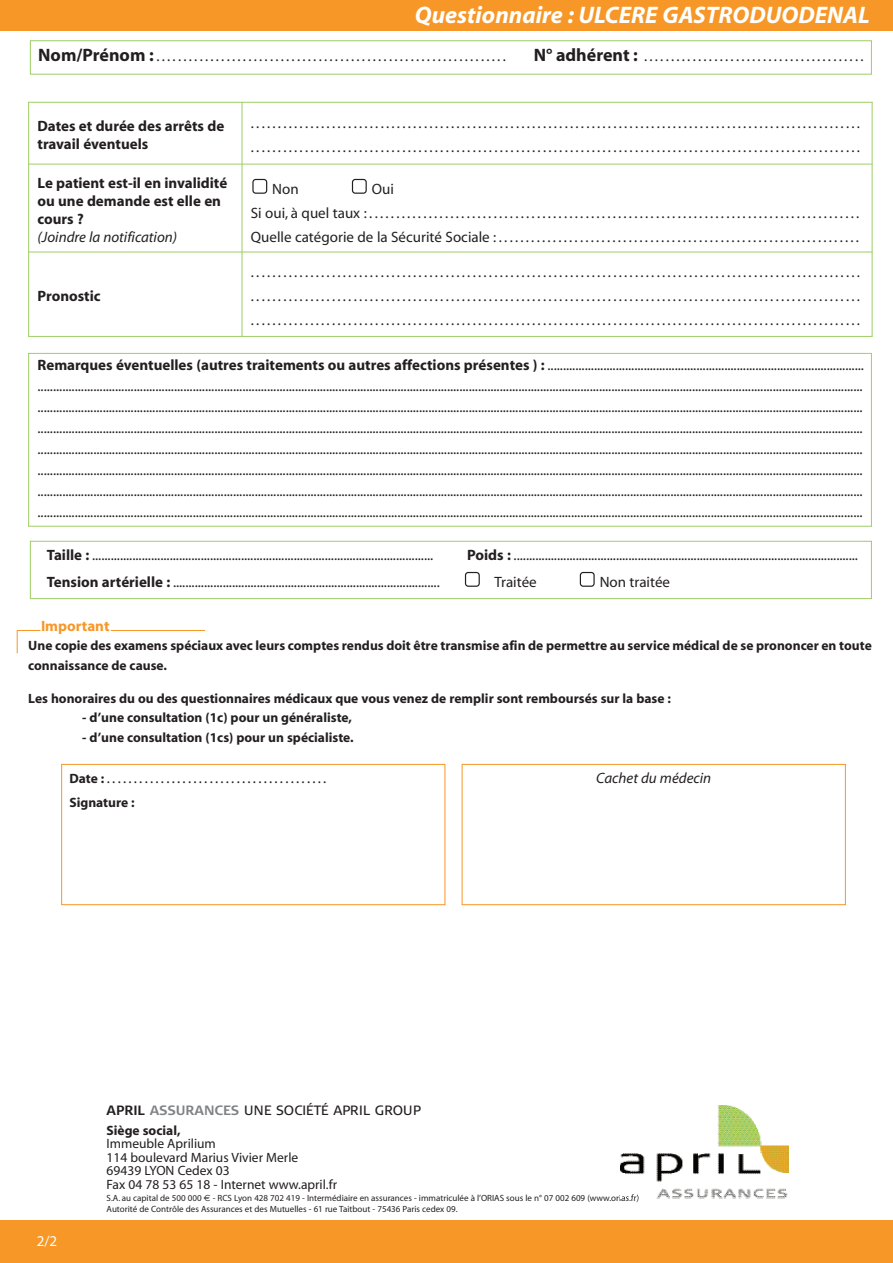
<style>
.page{position:relative;width:893px;height:1263px;background:#fff}
.page>*{position:absolute;margin:0;border:0;box-sizing:border-box;transform-origin:0 0}
.t1{font:italic 700 24px "Myriad";color:#fff}
.t2{font:15px/21px "Myriad";color:#231f20}
.t3{font:700 15px/18px "Myriad";color:#231f20}
.t4{font:italic 15px "Myriad";color:#231f20}
.t5{font:700 15px "Myriad";color:#f79727}
.t6{font:15px "Myriad";color:#fff}
.t7{font:700 13.5px/19.5px "Myriad";color:#231f20}
.t8{font:13.5px/13.5px "Myriad";color:#231f20}
.t9{font:13.5px "Signa Caps";color:#231f20}
.t10{font:9px/11.1px "Myriad";color:#231f20}
.s1{font-weight:700;font-size:18px}
.s2{font-weight:700}
.s3{font-weight:700;font-size:13.5px}
.s4{font-family:"Signa Column";font-weight:700}
.s5{font-family:"Signa Column";font-weight:700;color:#808285}
.s6{font-family:"Euro Sans"}
</style>
<div class="page">
<div style="left:0;top:0;width:893px;height:30px;background:#f79727"></div>
<div style="left:0;top:1220px;width:893px;height:43px;background:#f79727"></div>
<svg style="left:352px;top:179px;width:15px;height:15px"></svg>
<svg style="left:252px;top:179px;width:15px;height:15px"></svg>
<hr style="left:28px;top:102px;width:1px;height:235px;background:#9fce66">
<hr style="left:242px;top:102px;width:1px;height:235px;background:#9fce66">
<hr style="left:872px;top:102px;width:1px;height:235px;background:#9fce66">
<hr style="left:28px;top:102px;width:844px;height:1px;background:#9fce66">
<hr style="left:28px;top:164px;width:844px;height:1px;background:#9fce66">
<hr style="left:28px;top:252px;width:844px;height:1px;background:#9fce66">
<hr style="left:28px;top:336px;width:844px;height:1px;background:#9fce66">
<hr style="left:111px;top:630px;width:94px;height:1px;background:#f79727">
<svg style="left:17px;top:630px;width:24px;height:23px"></svg>
<div style="left:30px;top:541px;width:842px;height:58px;border:1px solid #9fce66"></div>
<svg style="left:580px;top:572px;width:15px;height:15px"></svg>
<svg style="left:465px;top:572px;width:15px;height:15px"></svg>
<hr style="left:28px;top:353px;width:1px;height:174px;background:#9fce66">
<hr style="left:871px;top:353px;width:1px;height:174px;background:#9fce66">
<hr style="left:28px;top:353px;width:844px;height:1px;background:#9fce66">
<hr style="left:28px;top:526px;width:844px;height:1px;background:#9fce66">
<img style="left:621px;top:1105px;width:167px;height:93px">
<div style="left:30px;top:40px;width:842px;height:35px;border:1px solid #9fce66"></div>
<div style="left:462px;top:764px;width:384px;height:141px;border:1px solid #f79727"></div>
<div style="left:61px;top:764px;width:384px;height:141px;border:1px solid #f79727"></div>
<h1 class="t1" style="left:415px;top:6px;width:456px">Questionnaire : ULCERE GASTRODUODENAL</h1>
<p class="t2" style="left:38px;top:47px;width:469px"><span class="s1">Nom/Prénom:</span>.................................................................</p>
<p class="t2" style="left:534px;top:47px;width:331px"><span class="s1">N°adhérent:</span> .........................................</p>
<p class="t3" style="left:38px;top:118px;width:188px">Dates et durée des arrêts de travail éventuels</p>
<p class="t2" style="left:251px;top:112px;width:611px;line-height:24px">................................................................................................................. .................................................................................................................</p>
<p class="t3" style="left:38px;top:175px;width:191px">Le patient est-il en invalidité ou une demande est elle en cours ?</p>
<p class="t4" style="left:38px;top:231px;width:141px">(Joindre la notification)</p>
<p class="t2" style="left:251px;top:178px;width:610px;line-height:24px;text-indent:121px">Oui<br>Sioui,àqueltaux:...........................................................................................<br>QuellecatégoriedelaSécuritéSociale:...................................................................</p>
<p class="t2" style="left:272px;top:180px;width:28px">Non</p>
<p class="t3" style="left:38px;top:288px;width:65px">Pronostic</p>
<p class="t2" style="left:251px;top:261px;width:611px;line-height:24px;text-align:justify">................................................................................................................. ................................................................................................................. .................................................................................................................</p>
<p class="t2" style="left:38px;top:356px;width:828px;text-align:justify"><span class="s2">Remarques éventuelles (autres traitements ou autres affections présentes ) :</span> ...................................................................................................... .......................................................................................................................................................................................................................................................................... .......................................................................................................................................................................................................................................................................... .......................................................................................................................................................................................................................................................................... .......................................................................................................................................................................................................................................................................... .......................................................................................................................................................................................................................................................................... .......................................................................................................................................................................................................................................................................... ..........................................................................................................................................................................................................................................................................</p>
<p class="t2" style="left:47px;top:545px;width:388px"><span class="s2">Taille :</span> ..............................................................................................................</p>
<p class="t2" style="left:467px;top:545px;width:392px"><span class="s2">Poids :</span> ...............................................................................................................</p>
<p class="t2" style="left:47px;top:572px;width:394px"><span class="s2">Tension artérielle :</span> ......................................................................................</p>
<p class="t2" style="left:494px;top:572px;width:44px">Traitée</p>
<p class="t2" style="left:600px;top:572px;width:72px">Non traitée</p>
<p class="t5" style="left:41px;top:620px;width:70px">Important</p>
<p class="t7" style="left:28px;top:637px;width:845px">Une copie des examens spéciaux avec leurs comptes rendus doit être transmise afin de permettre au service médical de se prononcer en toute connaissance de cause.</p>
<p class="t7" style="left:28px;top:690px;width:644px">Les honoraires du ou des questionnaires médicaux que vous venez de remplir sont remboursés sur la base :</p>
<p class="t7" style="left:82px;top:709px;width:271px">- d’une consultation (1c) pour un généraliste,</p>
<p class="t7" style="left:82px;top:729px;width:273px">- d’une consultation (1cs) pour un spécialiste.</p>
<p class="t2" style="left:70px;top:769px;width:258px"><span class="s3">Date:</span>.........................................</p>
<p class="t4" style="left:596px;top:772px;width:117px">Cachet du médecin</p>
<p class="t7" style="left:70px;top:794px;width:67px">Signature :</p>
<p class="t6" style="left:37px;top:1236px;width:22px">2/2</p>
<p class="t9" style="left:107px;top:1103px;width:316px"><span class="s4">APRIL</span> <span class="s5">ASSURANCES</span> UNE SOCIÉTÉ APRIL GROUP</p>
<p class="t7" style="left:107px;top:1122px;width:75px">Siège social,</p>
<p class="t8" style="left:107px;top:1138px;width:232px">Immeuble Aprilium<br>114 boulevard Marius Vivier Merle<br>69439 LYON Cedex 03<br>Fax 04 78 53 65 18 - Internet www.april.fr</p>
<p class="t10" style="left:107px;top:1193px;width:534px">S.A. au capital de 500 000 <span class="s6">€</span> - RCS Lyon 428 702 419 - Intermédiaire en assurances - immatriculée à l’ORIAS sous le n° 07 002 609 (www.orias.fr)<br>Autorité de Contrôle des Assurances et des Mutuelles - 61 rue Taitbout - 75436 Paris cedex 09.</p>
</div>
